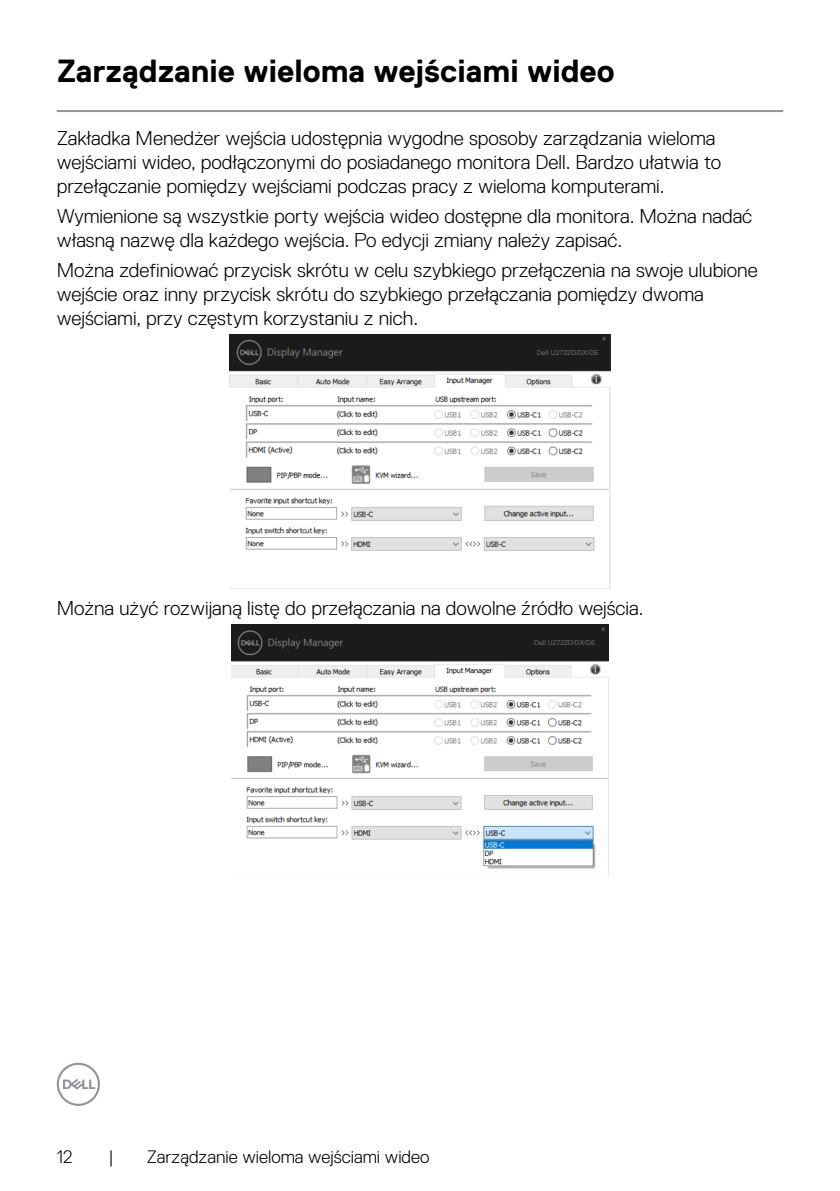
<style>
.page{position:relative;width:840px;height:1191px;background:#fff}
.page>*{position:absolute;margin:0;border:0;box-sizing:border-box;transform-origin:0 0}
.t1{font:700 32px "Dell Replica";color:#000}
.t2{font:300 20px/24px "Dell Replica";color:#000}
.t3{font:300 18px "Dell Replica";color:#000}
.t4{font:7px "Microsoft Sans Serif";color:#6f6f6b}
.t5{font:6.8px "Microsoft Sans Serif";color:#6f6f6b}
</style>
<div class="page">
<svg style="left:57px;top:1062px;width:43px;height:44px"></svg>
<hr style="left:57px;top:110px;width:725px;height:2px;background:#939598">
<img style="left:229px;top:334px;width:381px;height:254px">
<div style="left:533px;top:349px;width:68px;height:9px;background:#1b1b1b"></div>
<img style="left:231px;top:624px;width:377px;height:245px">
<div style="left:530px;top:639px;width:68px;height:9px;background:#1b1b1b"></div>
<h1 class="t1" style="left:57px;top:53px;width:559px">Zarządzanie wieloma wejściami wideo</h1>
<p class="t2" style="left:57px;top:127px;width:665px">Zakładka Menedżer wejścia udostępnia wygodne sposoby zarządzania wieloma wejściami wideo, podłączonymi do posiadanego monitora Dell. Bardzo ułatwia to przełączanie pomiędzy wejściami podczas pracy z wieloma komputerami.</p>
<p class="t2" style="left:57px;top:204px;width:696px">Wymienione są wszystkie porty wejścia wideo dostępne dla monitora. Można nadać własną nazwę dla każdego wejścia. Po edycji zmiany należy zapisać.</p>
<p class="t2" style="left:57px;top:258px;width:702px">Można zdefiniować przycisk skrótu w celu szybkiego przełączenia na swoje ulubione wejście oraz inny przycisk skrótu do szybkiego przełączania pomiędzy dwoma wejściami, przy częstym korzystaniu z nich.</p>
<p class="t4" style="left:536px;top:348px;width:64px">Dell U2722D/DX/DE</p>
<p class="t2" style="left:57px;top:596px;width:588px">Można użyć rozwijaną listę do przełączania na dowolne źródło wejścia.</p>
<p class="t5" style="left:534px;top:638px;width:63px">Dell U2722D/DX/DE</p>
<p class="t3" style="left:57px;top:1146px;width:17px">12</p>
<p class="t3" style="left:109px;top:1146px;width:7px">|</p>
<p class="t3" style="left:147px;top:1146px;width:284px">Zarządzanie wieloma wejściami wideo</p>
</div>
